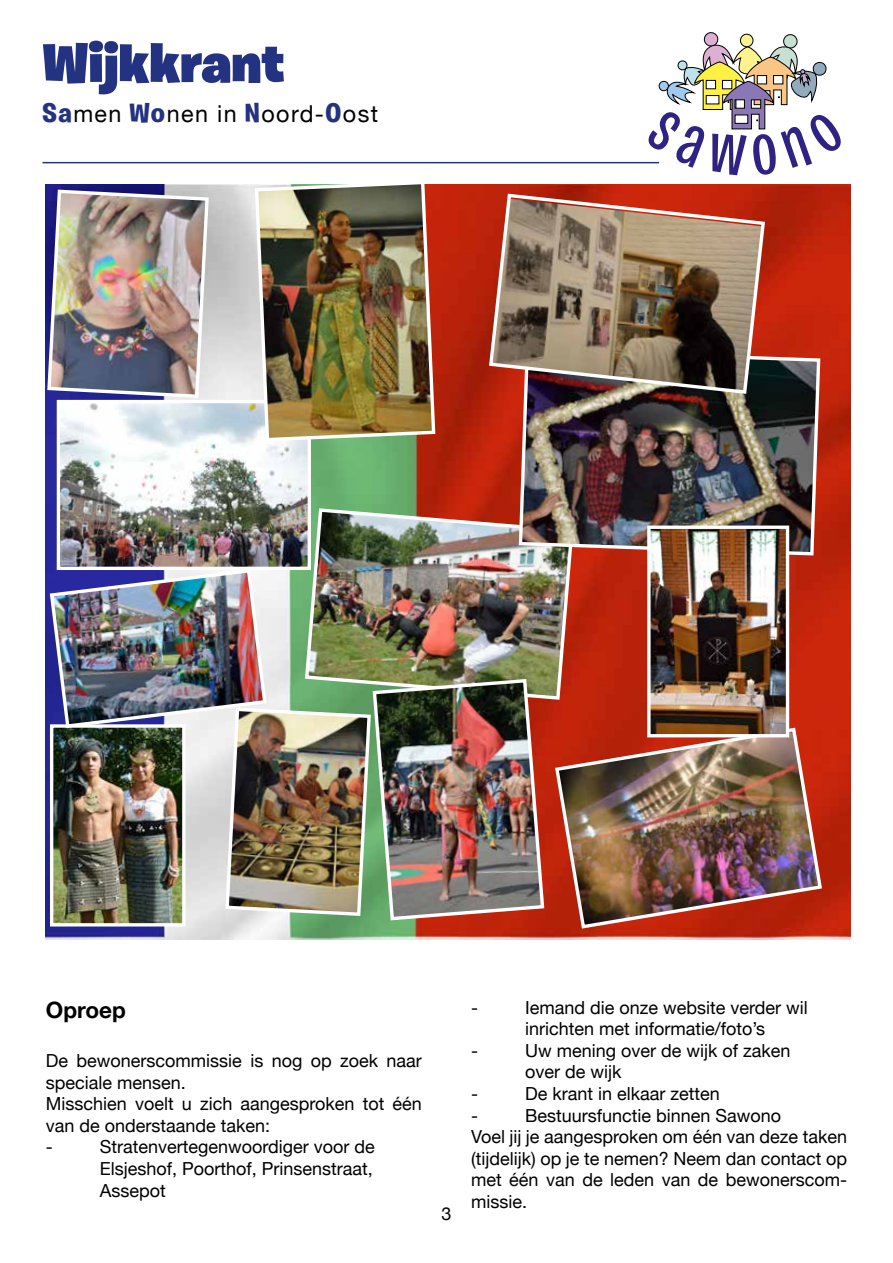
<style>
.page{position:relative;width:893px;height:1263px;background:#fff}
.page>*{position:absolute;margin:0;border:0;box-sizing:border-box;transform-origin:0 0}
.t1{font:900 55.5px "Burbank Big";color:#243282}
.t2{font:23.4px "Helvetica Neue";letter-spacing:.06em;color:#000}
.t3{font:700 22.5px "Helvetica Neue";color:#000}
.t4{font:18px/21.6px "Helvetica Neue";color:#000}
.s1{font-family:"Burbank Big";font-weight:700;font-size:27px;color:#243282}
</style>
<div class="page">
<hr style="left:43px;top:162px;width:616px;height:1px;background:#243282">
<img style="left:46px;top:185px;width:804px;height:754px">
<img style="left:46px;top:188px;width:165px;height:212px">
<img style="left:61px;top:404px;width:246px;height:162px">
<div style="left:57px;top:400px;width:254px;height:170px;border:3px solid #fff"></div>
<img style="left:303px;top:506px;width:272px;height:196px">
<img style="left:553px;top:726px;width:271px;height:204px">
<img style="left:253px;top:184px;width:184px;height:259px">
<img style="left:48px;top:567px;width:498px;height:355px">
<img style="left:517px;top:346px;width:305px;height:211px">
<img style="left:487px;top:192px;width:280px;height:204px">
<img style="left:651px;top:529px;width:134px;height:204px">
<div style="left:647px;top:525px;width:142px;height:212px;border:3px solid #fff"></div>
<svg style="left:644px;top:32px;width:183px;height:132px"></svg>
<h1 class="t1" style="left:43px;top:28px;width:244px">Wijkkrant</h1>
<p class="t2" style="left:43px;top:94px;width:337px"><span class="s1">Sa</span>men <span class="s1">Wo</span>nen in <span class="s1">N</span>oord-<span class="s1">O</span>ost</p>
<p class="t3" style="left:46px;top:990px;width:82px">Oproep</p>
<p class="t4" style="left:46px;top:1048px;width:377px">De bewonerscommissie is nog op zoek naar speciale mensen.<br>Misschien voelt u zich aangesproken tot één van de onderstaande taken:<br>-</p>
<p class="t4" style="left:100px;top:1135px;width:276px;text-align:justify">Stratenvertegenwoordiger voor de Elsjeshof, Poorthof, Prinsenstraat, Assepot</p>
<p class="t4" style="left:441px;top:1202px;width:12px">3</p>
<p class="t4" style="left:471px;top:995px;width:9px">-</p>
<p class="t4" style="left:525px;top:995px;width:284px">Iemand die onze website verder wil inrichten met informatie/foto’s</p>
<p class="t4" style="left:471px;top:1038px;width:9px">-</p>
<p class="t4" style="left:525px;top:1038px;width:267px">Uw mening over de wijk of zaken over de wijk</p>
<p class="t4" style="left:471px;top:1081px;width:9px">-</p>
<p class="t4" style="left:525px;top:1081px;width:196px">De krant in elkaar zetten</p>
<p class="t4" style="left:471px;top:1103px;width:9px">-</p>
<p class="t4" style="left:471px;top:1103px;width:378px;text-indent:54px">Bestuursfunctie binnen Sawono<br>Voel jij je aangesproken om één van deze taken (tijdelijk) op je te nemen? Neem dan contact op met één van de leden van de bewonerscom&shy;missie.</p>
</div>
